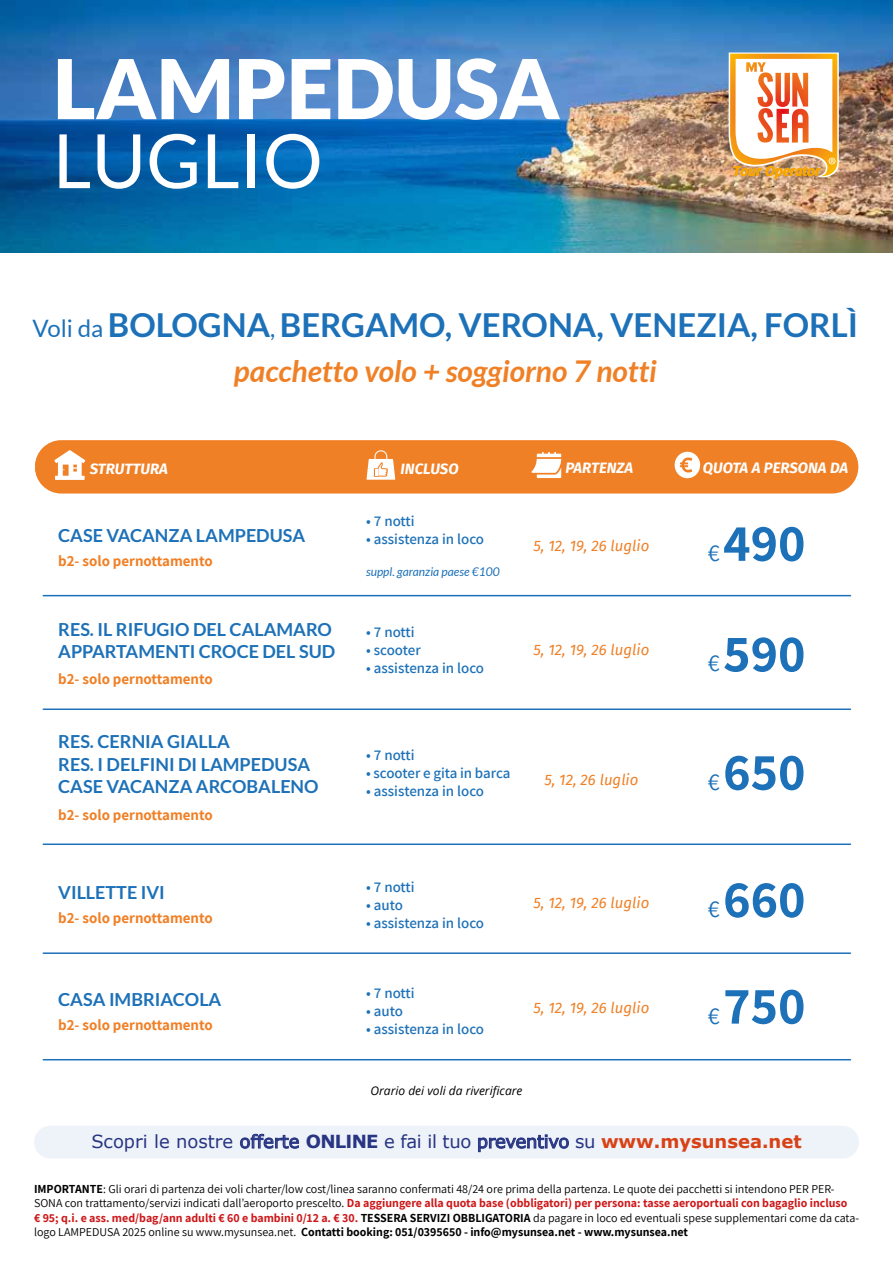
<style>
.page{position:relative;width:893px;height:1263px;background:#fff}
.page>*{position:absolute;margin:0;border:0;box-sizing:border-box;transform-origin:0 0}
.t1{font:900 82.5px "Lato";color:#fff}
.t2{font:75px "Lato";color:#fff}
.t3{font:700 52.5px/106.5px "Assistant";color:#1d71b8}
.t4{font:700 33px "Lato";color:#1d71b8}
.t5{font:italic 700 30px "Lato";color:#f08026}
.t6{font:700 18px "Lato";color:#1d71b8}
.t7{font:18px "Verdana";letter-spacing:-.01em;color:#283583}
.t8{font:600 15px "Assistant";color:#1d71b8}
.t9{font:700 15px "Assistant";color:#f08026}
.t10{font:italic 15px "Fira Sans";color:#f08026}
.t11{font:italic 700 15px "Fira Sans";color:#fff}
.t12{font:12px/14.4px "Assistant";color:#000}
.t13{font:italic 12px "Open Sans";color:#000}
.t14{font:italic 12px "Lato";color:#1d71b8}
.s1{font-weight:400;font-size:24px}
.s2{font-weight:700}
.s3{font-weight:700;color:#d84115}
.s4{font-weight:700;color:#cd1719}
</style>
<div class="page">
<img style="left:0;top:0;width:893px;height:252px">
<svg style="left:729px;top:53px;width:110px;height:127px"></svg>
<hr style="left:43px;top:595px;width:807px;height:1px;background:#1d71b8">
<hr style="left:43px;top:843px;width:807px;height:2px;background:#1d71b8">
<hr style="left:43px;top:708px;width:807px;height:2px;background:#1d71b8">
<hr style="left:43px;top:952px;width:807px;height:2px;background:#1d71b8">
<hr style="left:43px;top:1059px;width:807px;height:1px;background:#1d71b8">
<div style="left:35px;top:440px;width:823px;height:53px;background:#f08026;border-radius:26px"></div>
<svg style="left:54px;top:450px;width:31px;height:30px"></svg>
<svg style="left:531px;top:452px;width:30px;height:26px"></svg>
<svg style="left:366px;top:450px;width:29px;height:30px"></svg>
<svg style="left:675px;top:452px;width:25px;height:26px"></svg>
<div style="left:34px;top:1126px;width:825px;height:32px;background:#eef3f9;border-radius:16px"></div>
<h1 class="t1" style="left:53px;top:41px;width:508px">LAMPEDUSA</h1>
<h2 class="t2" style="left:53px;top:119px;width:271px">LUGLIO</h2>
<h3 class="t4" style="left:33px;top:306px;width:827px"><span class="s1">Voli da</span> BOLOGNA<span class="s1">,</span> BERGAMO, VERONA, VENEZIA, FORLÌ</h3>
<h3 class="t5" style="left:234px;top:354px;width:424px">pacchetto volo + soggiorno 7 notti</h3>
<p class="t11" style="left:90px;top:456px;width:79px">STRUTTURA</p>
<p class="t11" style="left:401px;top:456px;width:60px">INCLUSO</p>
<p class="t11" style="left:566px;top:456px;width:69px">PARTENZA</p>
<p class="t11" style="left:703px;top:456px;width:147px">QUOTA A PERSONA DA</p>
<h3 class="t6" style="left:58px;top:525px;width:249px">CASE VACANZA LAMPEDUSA</h3>
<p class="t9" style="left:58px;top:550px;width:156px">b2- solo pernottamento</p>
<h3 class="t6" style="left:58px;top:619px;width:275px">RES. IL RIFUGIO DEL CALAMARO</h3>
<h3 class="t6" style="left:58px;top:641px;width:278px">APPARTAMENTI CROCE DEL SUD</h3>
<p class="t9" style="left:58px;top:669px;width:156px">b2- solo pernottamento</p>
<h3 class="t6" style="left:58px;top:731px;width:173px">RES. CERNIA GIALLA</h3>
<h3 class="t6" style="left:58px;top:754px;width:253px">RES. I DELFINI DI LAMPEDUSA</h3>
<h3 class="t6" style="left:58px;top:776px;width:262px">CASE VACANZA ARCOBALENO</h3>
<p class="t9" style="left:58px;top:804px;width:156px">b2- solo pernottamento</p>
<h3 class="t6" style="left:58px;top:882px;width:108px">VILLETTE IVI</h3>
<p class="t9" style="left:58px;top:908px;width:156px">b2- solo pernottamento</p>
<h3 class="t6" style="left:58px;top:989px;width:165px">CASA IMBRIACOLA</h3>
<p class="t9" style="left:58px;top:1014px;width:156px">b2- solo pernottamento</p>
<p class="t8" style="left:366px;top:510px;width:50px">• 7 notti</p>
<p class="t8" style="left:366px;top:528px;width:120px">• assistenza in loco</p>
<p class="t14" style="left:366px;top:565px;width:135px">suppl. garanzia paese €100</p>
<p class="t8" style="left:366px;top:621px;width:50px">• 7 notti</p>
<p class="t8" style="left:366px;top:639px;width:56px">• scooter</p>
<p class="t8" style="left:366px;top:657px;width:120px">• assistenza in loco</p>
<p class="t10" style="left:534px;top:535px;width:117px">5, 12, 19, 26 luglio</p>
<p class="t10" style="left:534px;top:639px;width:117px">5, 12, 19, 26 luglio</p>
<p class="t8" style="left:366px;top:744px;width:50px">• 7 notti</p>
<p class="t8" style="left:366px;top:762px;width:146px">• scooter e gita in barca</p>
<p class="t8" style="left:366px;top:780px;width:120px">• assistenza in loco</p>
<p class="t10" style="left:544px;top:768px;width:96px">5, 12, 26 luglio</p>
<p class="t8" style="left:366px;top:876px;width:50px">• 7 notti</p>
<p class="t8" style="left:366px;top:894px;width:38px">• auto</p>
<p class="t8" style="left:366px;top:912px;width:120px">• assistenza in loco</p>
<p class="t10" style="left:534px;top:892px;width:117px">5, 12, 19, 26 luglio</p>
<p class="t8" style="left:366px;top:983px;width:50px">• 7 notti</p>
<p class="t8" style="left:366px;top:1001px;width:38px">• auto</p>
<p class="t8" style="left:366px;top:1019px;width:120px">• assistenza in loco</p>
<p class="t10" style="left:534px;top:996px;width:117px">5, 12, 19, 26 luglio</p>
<p class="t13" style="left:371px;top:1083px;width:153px">Orario dei voli da riverificare</p>
<h3 class="t3" style="left:708px;top:488px;width:99px"><span class="s1">€</span>490</h3>
<h3 class="t3" style="left:708px;top:599px;width:99px"><span class="s1">€</span>590</h3>
<h3 class="t3" style="left:708px;top:717px;width:99px"><span class="s1">€</span>650</h3>
<h3 class="t3" style="left:708px;top:844px;width:99px"><span class="s1">€</span>660 <span class="s1">€</span>750</h3>
<h3 class="t7" style="left:91px;top:1129px;width:712px">Scopri le nostre offerte <span class="s2">ONLINE</span> e fai il tuo preventivo su <span class="s3">www.mysunsea.net</span></h3>
<p class="t12" style="left:34px;top:1181px;width:826px"><span class="s2">IMPORTANTE</span>: Gli orari di partenza dei voli charter/low cost/linea saranno confermati 48/24 ore prima della partenza. Le quote dei pacchetti si intendono PER PER-SONA con trattamento/servizi indicati dall’aeroporto prescelto. <span class="s4">Da aggiungere alla quota base (obbligatori) per persona: tasse aeroportuali con bagaglio incluso<br>€ 95; q.i. e ass. med/bag/ann adulti € 60 e bambini 0/12 a. € 30.</span> <span class="s2">TESSERA SERVIZI OBBLIGATORIA</span> da pagare in loco ed eventuali spese supplementari come da cata&shy;logo LAMPEDUSA 2025 online su www.mysunsea.net. <span class="s2">Contatti booking: 051/0395650 - info@mysunsea.net - www.mysunsea.net</span></p>
</div>
